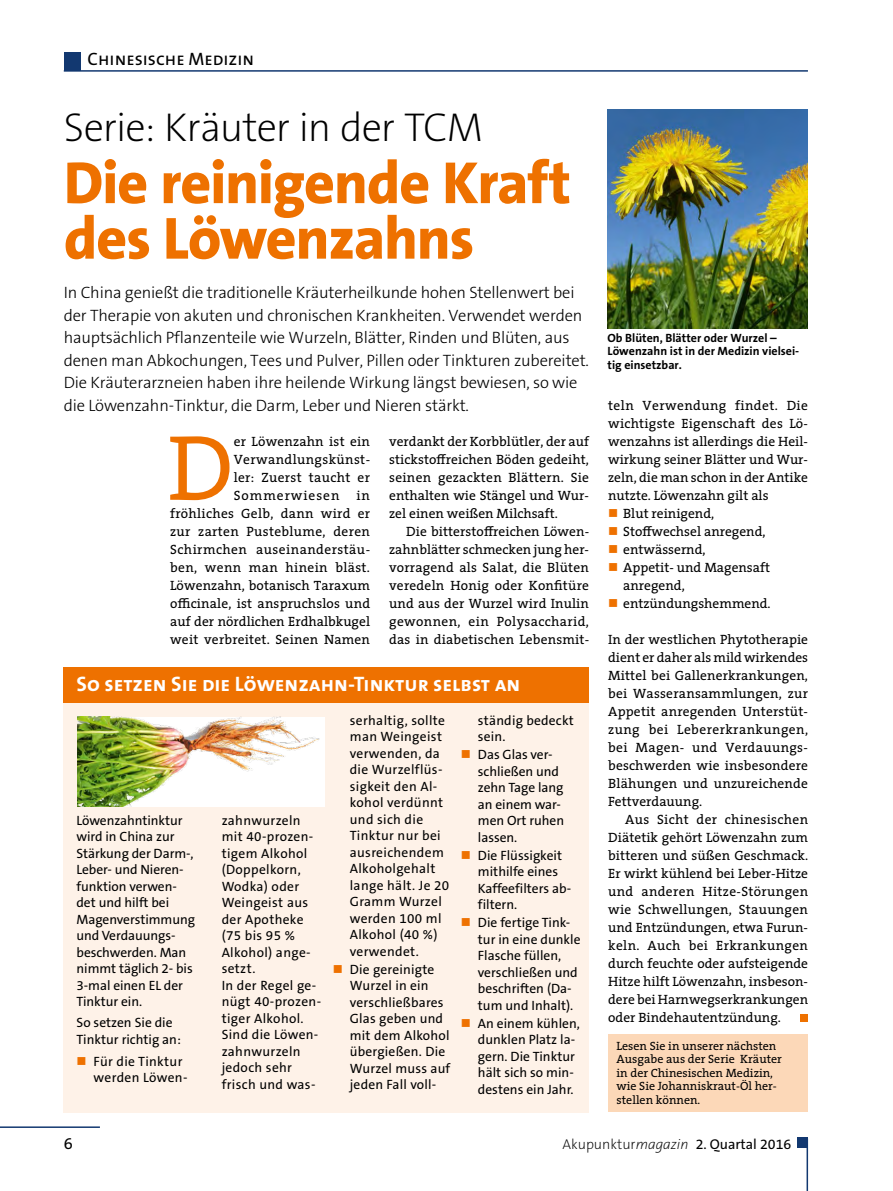
<style>
.page{position:relative;width:893px;height:1191px;background:#fff}
.page>*{position:absolute;margin:0;border:0;box-sizing:border-box;transform-origin:0 0}
.t1{font:93.45px "The Serif";color:#ee7100}
.t2{font:800 60px/55.5px "The Sans B8";letter-spacing:-.02em;color:#ee7100}
.t3{font:200 40.5px "The Sans B2";letter-spacing:-.025em;color:#000}
.t4{font:700 21px "Aku Mag Caps";color:#fff}
.t5{font:18px "Aku Mag Caps";color:#000}
.t6{font:300 16.5px/22.5px "The Sans B3";letter-spacing:-.01em;color:#000}
.t7{font:16.5px "The Sans B5 Plain";color:#000}
.t8{font:14.25px "The Sans B5 Plain";color:#000}
.t9{font:13.5px/18px "The Serif";color:#000;text-align:justify}
.t10{font:13.5px/16.5px "The Sans B5 Plain";letter-spacing:.005em;color:#000}
.t11{font:13.5px/16.5px "The Sans B5 Plain";letter-spacing:.025em;color:#000}
.t12{font:13.5px "The Serif";letter-spacing:.02em;color:#000}
.t13{font:13.5px "The Serif";letter-spacing:.03em;color:#000}
.t14{font:12px/13.5px "The Serif";color:#000}
.t15{font:700 12px/13.5px "The Sans B7";color:#000}
.s1{font-family:"The Sans B2";font-weight:200}
.s2{font-family:"The Sans B2";font-weight:200;font-style:italic}
</style>
<div class="page">
<hr style="left:64px;top:70px;width:744px;height:2px;background:#123870">
<div style="left:64px;top:52px;width:17px;height:19px;background:#123870"></div>
<hr style="left:0;top:1126px;width:100px;height:2px;background:#123870">
<hr style="left:806px;top:1138px;width:2px;height:53px;background:#123870">
<div style="left:798px;top:1137px;width:10px;height:10px;background:#123870"></div>
<img style="left:607px;top:110px;width:201px;height:219px">
<div style="left:800px;top:1014px;width:8px;height:8px;background:#ee7100"></div>
<div style="left:608px;top:1035px;width:200px;height:77px;background:#fcd8b8"></div>
<div style="left:64px;top:698px;width:525px;height:414px;background:#fef2e8"></div>
<img style="left:78px;top:716px;width:246px;height:90px">
<div style="left:64px;top:668px;width:525px;height:35px;background:#ee7100"></div>
<h3 class="t5" style="left:88px;top:43px;width:168px">Chinesische Medizin</h3>
<h3 class="t3" style="left:64px;top:107px;width:421px">Serie: Kräuter in der TCM</h3>
<h2 class="t2" style="left:64px;top:157px;width:509px">Die reinigende Kraft des Löwenzahns</h2>
<p class="t6" style="left:64px;top:282px;width:527px">In China genießt die traditionelle Kräuterheilkunde hohen Stellenwert bei der Therapie von akuten und chronischen Krankheiten. Verwendet werden hauptsächlich Pflanzenteile wie Wurzeln, Blätter, Rinden und Blüten, aus denen man Abkochungen, Tees und Pulver, Pillen oder Tinkturen zubereitet.<br>Die Kräuterarzneien haben ihre heilende Wirkung längst bewiesen, so wie die Löwenzahn-Tinktur, die Darm, Leber und Nieren stärkt.</p>
<h1 class="t1" style="left:168px;top:390px;width:68px">D</h1>
<p class="t9" style="left:234px;top:432px;width:138px">er Löwenzahn ist ein Verwandlungskünst&shy;ler: Zuerst taucht er Sommerwiesen</p>
<p class="t9" style="left:389px;top:432px;width:201px">verdankt der Korbblütler, der auf stickstoffreichen Böden gedeiht, seinen gezackten Blättern. Sie enthalten wie Stängel und Wur&shy;zel einen weißen Milchsaft.</p>
<p class="t9" style="left:389px;top:522px;width:201px;text-indent:17px">Die bitterstoffreichen Löwen&shy;zahnblätter schmecken jung her&shy;vorragend als Salat, die Blüten veredeln Honig oder Konfitüre und aus der Wurzel wird Inulin gewonnen, ein Polysaccharid, das in diabetischen Lebensmit-</p>
<p class="t9" style="left:170px;top:486px;width:201px;text-indent:186px">in fröhliches Gelb, dann wird er zur zarten Pusteblume, deren Schirmchen auseinanderstäu&shy;ben, wenn man hinein bläst.<br>Löwenzahn, botanisch Taraxum officinale, ist anspruchslos und auf der nördlichen Erdhalbkugel weit verbreitet. Seinen Namen</p>
<h3 class="t4" style="left:77px;top:666px;width:445px">So setzen Sie die Löwenzahn-Tinktur selbst an</h3>
<p class="t10" style="left:77px;top:812px;width:120px">Löwenzahntinktur wird in China zur<br>Stärkung der Darm-,<br>Leber- und Nieren&shy;funktion verwen&shy;det und hilft bei<br>Magenverstimmung und Verdauungs&shy;beschwerden. Man nimmt täglich 2- bis<br>3-mal einen EL der<br>Tinktur ein.</p>
<p class="t10" style="left:77px;top:1014px;width:106px">So setzen Sie die<br>Tinktur richtig an:</p>
<p class="t11" style="left:94px;top:1053px;width:95px">Für die Tinktur werden Löwen-</p>
<p class="t11" style="left:222px;top:812px;width:101px">zahnwurzeln mit 40-prozen&shy;tigem Alkohol (Doppelkorn,<br>Wodka) oder<br>Weingeist aus der Apotheke (75 bis 95 %<br>Alkohol) ange&shy;setzt.<br>In der Regel ge&shy;nügt 40-prozen&shy;tiger Alkohol.<br>Sind die Löwen&shy;zahnwurzeln jedoch sehr frisch und was-</p>
<p class="t11" style="left:350px;top:712px;width:101px">serhaltig, sollte man Weingeist verwenden, da die Wurzelflüs&shy;sigkeit den Al&shy;kohol verdünnt und sich die<br>Tinktur nur bei ausreichendem<br>Alkoholgehalt lange hält. Je 20<br>Gramm Wurzel werden 100 ml<br>Alkohol (40 %) verwendet.</p>
<p class="t10" style="left:350px;top:961px;width:102px">Die gereinigte<br>Wurzel in ein verschließbares<br>Glas geben und mit dem Alkohol übergießen. Die<br>Wurzel muss auf jeden Fall voll-</p>
<p class="t10" style="left:478px;top:712px;width:97px">ständig bedeckt sein.</p>
<p class="t10" style="left:478px;top:747px;width:88px">Das Glas ver&shy;schließen und zehn Tage lang an einem war&shy;men Ort ruhen lassen.</p>
<p class="t10" style="left:478px;top:847px;width:95px">Die Flüssigkeit mithilfe eines<br>Kaffeefilters ab&shy;filtern.</p>
<p class="t10" style="left:478px;top:915px;width:104px">Die fertige Tink&shy;tur in eine dunkle<br>Flasche füllen, verschließen und beschriften (Da&shy;tum und Inhalt).</p>
<p class="t10" style="left:478px;top:1015px;width:104px">An einem kühlen, dunklen Platz la&shy;gern. Die Tinktur hält sich so min&shy;destens ein Jahr.</p>
<p class="t15" style="left:607px;top:331px;width:193px">Ob Blüten, Blätter oder Wurzel –<br>Löwenzahn ist in der Medizin vielsei&shy;tig einsetzbar.</p>
<p class="t13" style="left:608px;top:394px;width:201px">teln Verwendung findet. Die</p>
<p class="t12" style="left:608px;top:412px;width:201px">wichtigste Eigenschaft des Lö-</p>
<p class="t9" style="left:608px;top:432px;width:201px">wenzahns ist allerdings die Heil-</p>
<p class="t9" style="left:608px;top:450px;width:201px">wirkung seiner Blätter und Wur-</p>
<p class="t9" style="left:608px;top:468px;width:201px">zeln, die man schon in der Antike</p>
<p class="t9" style="left:608px;top:486px;width:162px">nutzte. Löwenzahn gilt als</p>
<p class="t9" style="left:623px;top:504px;width:93px">Blut reinigend,</p>
<p class="t9" style="left:623px;top:522px;width:144px">Stoffwechsel anregend,</p>
<p class="t9" style="left:623px;top:540px;width:84px">entwässernd,</p>
<p class="t9" style="left:623px;top:558px;width:148px">Appetit- und Magensaft</p>
<p class="t9" style="left:623px;top:576px;width:63px">anregend,</p>
<p class="t9" style="left:623px;top:594px;width:149px">entzündungshemmend.</p>
<p class="t9" style="left:608px;top:630px;width:201px">In der westlichen Phytotherapie dient er daher als mild wirkendes Mittel bei Gallenerkrankungen, bei Wasseransammlungen, zur Appetit anregenden Unterstüt&shy;zung bei Lebererkrankungen, bei Magen- und Verdauungs&shy;beschwerden wie insbesondere Blähungen und unzureichende Fettverdauung.</p>
<p class="t9" style="left:608px;top:810px;width:201px;text-indent:17px">Aus Sicht der chinesischen Diätetik gehört Löwenzahn zum bitteren und süßen Geschmack.<br>Er wirkt kühlend bei Leber-Hitze und anderen Hitze-Störungen wie Schwellungen, Stauungen und Entzündungen, etwa Furun&shy;keln. Auch bei Erkrankungen durch feuchte oder aufsteigende Hitze hilft Löwenzahn, insbeson&shy;dere bei Harnwegserkrankungen oder Bindehautentzündung.</p>
<p class="t14" style="left:617px;top:1038px;width:167px">Lesen Sie in unserer nächsten<br>Ausgabe aus der Serie Kräuter in der Chinesischen Medizin, wie Sie Johanniskraut-Öl her&shy;stellen können.</p>
<p class="t7" style="left:64px;top:1134px;width:11px">6</p>
<p class="t8" style="left:562px;top:1136px;width:230px"><span class="s1">Akupunktur</span><span class="s2">magazin</span> 2. Quartal 2016</p>
</div>
